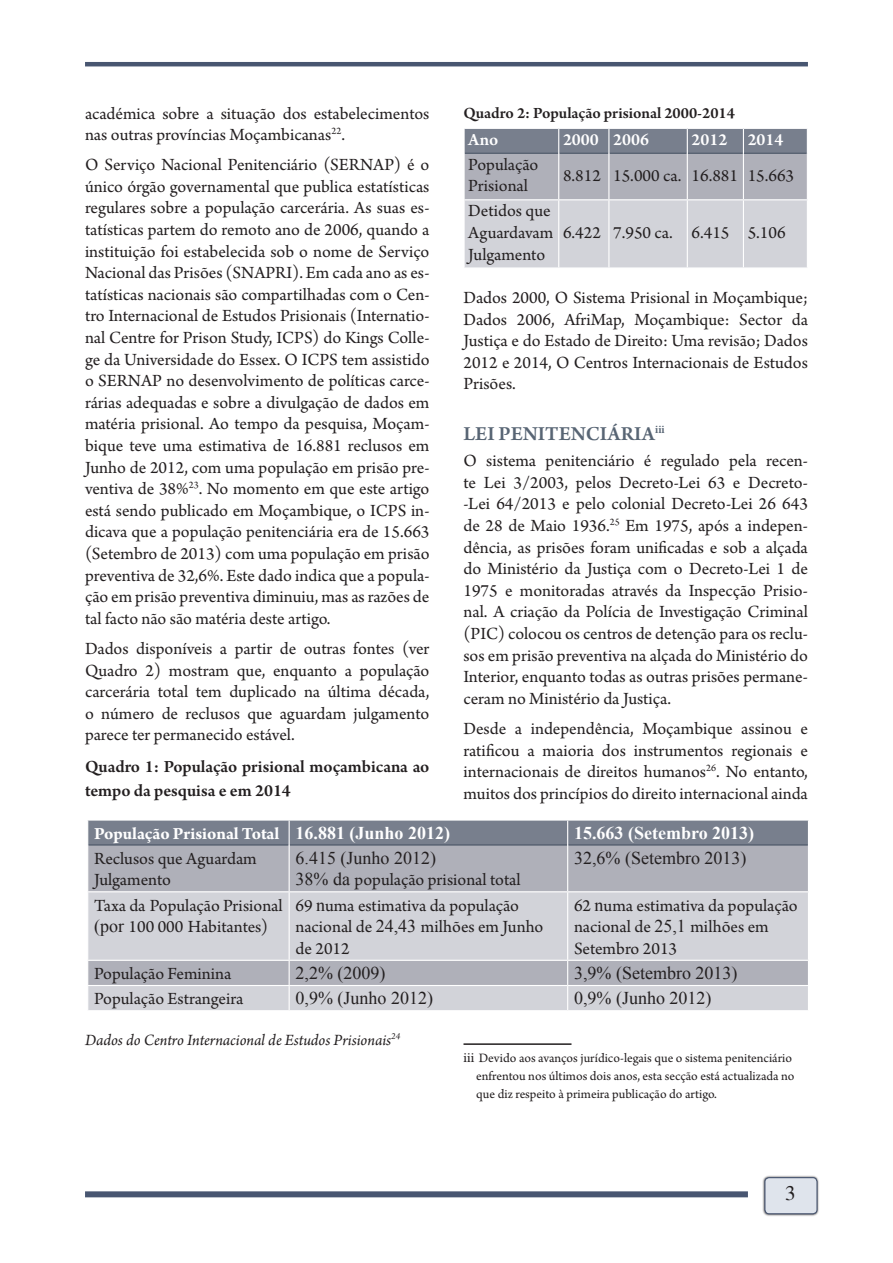
<style>
.page{position:relative;width:893px;height:1263px;background:#fff}
.page>*{position:absolute;margin:0;border:0;box-sizing:border-box;transform-origin:0 0}
.Subtitulo{font:600 21px "Arno Pro";color:#586574}
.t1{font:21px "News Serif";color:#231f20}
.Corpo{font:18px/21.6px "Arno Pro";color:#231f20}
.t2{font:18px "Times New Roman";color:#231f20}
.Table_title{font:600 18px/23.4px "Arno Pro";color:#231f20}
.t3{font:700 18px "Times New Roman";color:#fff}
.t4{font:700 18px "Arno Pro";letter-spacing:-.005em;color:#fff}
.t5{font:600 18px "Arno Pro";color:#fff}
.Table_legend{font:italic 16.5px "Arno Pro";letter-spacing:-.005em;color:#231f20}
.table_header{font:600 16.5px "Arno Pro";color:#231f20}
.Endnote_Text{font:13.5px/18px "Arno Pro";color:#231f20}
.s1{font-family:"Times New Roman"}
.s2{font-size:15px}
</style>
<div class="page">
<div style="left:762px;top:1175px;width:58px;height:41px;background:#231f20;opacity:.75"></div>
<div style="left:765px;top:1178px;width:52px;height:36px;background:#dfe4ec;border-radius:4px"></div>
<div style="left:764px;top:1177px;width:54px;height:37px;border:1px solid #485671;border-radius:4px"></div>
<hr style="left:85px;top:62px;width:723px;height:4px;background:#485671">
<div style="left:85px;top:1191px;width:663px;height:6px;background:#485671"></div>
<svg style="left:464px;top:128px;width:343px;height:139px;background:#b7b9c1"></svg>
<hr style="left:463px;top:153px;width:2px;height:46px;background:#fff">
<hr style="left:558px;top:153px;width:1px;height:46px;background:#fff">
<hr style="left:608px;top:153px;width:1px;height:46px;background:#fff">
<hr style="left:687px;top:153px;width:1px;height:46px;background:#fff">
<hr style="left:743px;top:153px;width:1px;height:46px;background:#fff">
<hr style="left:463px;top:200px;width:2px;height:67px;background:#fff">
<hr style="left:558px;top:200px;width:1px;height:67px;background:#fff">
<hr style="left:608px;top:200px;width:1px;height:67px;background:#fff">
<hr style="left:687px;top:200px;width:1px;height:67px;background:#fff">
<hr style="left:743px;top:200px;width:1px;height:67px;background:#fff">
<hr style="left:463px;top:1043px;width:108px;height:2px;background:#231f20">
<div style="left:88px;top:845px;width:720px;height:46px;background:#afb0b9"></div>
<svg style="left:88px;top:892px;width:720px;height:118px;background:#cbccd2"></svg>
<hr style="left:87px;top:960px;width:202px;height:1px;background:#fff">
<hr style="left:289px;top:960px;width:279px;height:1px;background:#fff">
<hr style="left:568px;top:960px;width:241px;height:1px;background:#fff">
<hr style="left:87px;top:985px;width:202px;height:1px;background:#fff">
<hr style="left:289px;top:985px;width:279px;height:1px;background:#fff">
<hr style="left:568px;top:985px;width:241px;height:1px;background:#fff">
<svg style="left:87px;top:820px;width:722px;height:25px;background:#7b828f"></svg>
<hr style="left:289px;top:845px;width:1px;height:46px;background:#fff">
<hr style="left:567px;top:845px;width:1px;height:46px;background:#fff">
<hr style="left:289px;top:892px;width:1px;height:68px;background:#fff">
<hr style="left:567px;top:892px;width:1px;height:68px;background:#fff">
<svg style="left:289px;top:961px;width:1px;height:49px"></svg>
<svg style="left:567px;top:961px;width:1px;height:49px"></svg>
<p class="Corpo" style="left:85px;top:103px;width:346px">académica sobre a situação dos estabelecimentos nas outras províncias Moçambicanas<sup>22</sup>.</p>
<p class="Corpo" style="left:85px;top:155px;width:346px;text-align:justify">O Serviço Nacional Penitenciário (SERNAP) é o único órgão governamental que publica estatísticas regulares sobre a população carcerária. As suas es&shy;tatísticas partem do remoto ano de 2006, quando a instituição foi estabelecida sob o nome de Serviço Nacional das Prisões (SNAPRI). Em cada ano as es&shy;tatísticas nacionais são compartilhadas com o Cen&shy;tro Internacional de Estudos Prisionais (Internatio&shy;nal Centre for Prison Study, ICPS) do Kings Colle&shy;ge da Universidade do Essex. O ICPS tem assistido o SERNAP no desenvolvimento de políticas carce&shy;rárias adequadas e sobre a divulgação de dados em matéria prisional. Ao tempo da pesquisa, Moçam&shy;bique teve uma estimativa de 16.881 reclusos em Junho de 2012, com uma população em prisão pre&shy;ventiva de 38%<sup>23</sup>. No momento em que este artigo está sendo publicado em Moçambique, o ICPS in&shy;dicava que a população penitenciária era de 15.663 (Setembro de 2013) com uma população em prisão preventiva de 32,6%. Este dado indica que a popula&shy;ção em prisão preventiva diminuiu, mas as razões de tal facto não são matéria deste artigo.</p>
<p class="Corpo" style="left:85px;top:639px;width:346px;text-align:justify">Dados disponíveis a partir de outras fontes (ver Quadro 2) mostram que, enquanto a população carcerária total tem duplicado na última década, o número de reclusos que aguardam julgamento parece ter permanecido estável.</p>
<p class="Table_title" style="left:85px;top:756px;width:346px">Quadro 1: População prisional moçambicana ao tempo da pesquisa e em 2014</p>
<p class="table_header" style="left:463px;top:103px;width:273px">Quadro 2: População prisional 2000-2014</p>
<p class="t5" style="left:468px;top:129px;width:31px">Ano</p>
<p class="t5" style="left:563px;top:129px;width:37px">2000</p>
<p class="t5" style="left:613px;top:129px;width:37px">2006</p>
<p class="t5" style="left:692px;top:129px;width:37px">2012</p>
<p class="t5" style="left:748px;top:129px;width:37px">2014</p>
<p class="Corpo" style="left:468px;top:154px;width:72px">População<br>Prisional</p>
<p class="Corpo" style="left:563px;top:165px;width:39px">8.812</p>
<p class="Corpo" style="left:613px;top:165px;width:70px">15.000 ca.</p>
<p class="Corpo" style="left:692px;top:165px;width:48px">16.881</p>
<p class="Corpo" style="left:748px;top:165px;width:48px">15.663</p>
<p class="Corpo" style="left:468px;top:201px;width:87px">Detidos que<br>Aguardavam<br>Julgamento</p>
<p class="Corpo" style="left:563px;top:223px;width:39px">6.422</p>
<p class="Corpo" style="left:613px;top:223px;width:61px">7.950 ca.</p>
<p class="Corpo" style="left:692px;top:223px;width:39px">6.415</p>
<p class="Corpo" style="left:748px;top:223px;width:39px">5.106</p>
<p class="Corpo" style="left:463px;top:288px;width:346px;text-align:justify">Dados 2000, O Sistema Prisional in Moçambique; Dados 2006, AfriMap, Moçambique: Sector da Justiça e do Estado de Direito: Uma revisão; Dados 2012 e 2014, O Centros Internacionais de Estudos Prisões.</p>
<p class="Subtitulo" style="left:463px;top:422px;width:203px">LEI PENITENCIÁRIA<sup>iii</sup></p>
<p class="Corpo" style="left:463px;top:451px;width:346px;text-align:justify">O sistema penitenciário é regulado pela recen&shy;te Lei 3/2003, pelos Decreto-Lei 63 e Decreto--Lei 64/2013 e pelo colonial Decreto-Lei 26 643 de 28 de Maio 1936.<sup>25</sup> Em 1975, após a indepen&shy;dência, as prisões foram unificadas e sob a alçada do Ministério da Justiça com o Decreto-Lei 1 de 1975 e monitoradas através da Inspecção Prisio&shy;nal. A criação da Polícia de Investigação Criminal (PIC) colocou os centros de detenção para os reclu&shy;sos em prisão preventiva na alçada do Ministério do Interior, enquanto todas as outras prisões permane&shy;ceram no Ministério da Justiça.</p>
<p class="Corpo" style="left:463px;top:719px;width:346px;text-align:justify">Desde a independência, Moçambique assinou e ratificou a maioria dos instrumentos regionais e internacionais de direitos humanos<sup>26</sup>. No entanto, muitos dos princípios do direito internacional ainda</p>
<p class="t4" style="left:94px;top:823px;width:187px">População Prisional Total</p>
<p class="t3" style="left:296px;top:820px;width:156px">16.881 (Junho 2012)</p>
<p class="t3" style="left:574px;top:820px;width:182px">15.663 (Setembro 2013)</p>
<p class="Corpo" style="left:94px;top:848px;width:164px">Reclusos que Aguardam<br>Julgamento</p>
<p class="t2" style="left:296px;top:846px;width:142px">6.415 (Junho 2012)</p>
<p class="t2" style="left:574px;top:846px;width:174px">32,6% (Setembro 2013)</p>
<p class="Corpo" style="left:296px;top:870px;width:227px"><span class="s1">38% da</span> população prisional total</p>
<p class="Corpo" style="left:94px;top:895px;width:190px">Taxa da População Prisional <span class="s1">(por</span> 100 000 Habitantes)</p>
<p class="Corpo" style="left:296px;top:895px;width:249px">69 <span class="s1">n</span>uma estimativa da população nacional de <span class="s1">24,43</span> milhões em Junho de 2012</p>
<p class="Corpo" style="left:574px;top:895px;width:225px">62 <span class="s1">n</span>uma estimativa da população nacional de <span class="s1">25,1</span> milhões em<br>Setembro 2013</p>
<p class="Corpo" style="left:94px;top:963px;width:139px">População Feminina</p>
<p class="t2" style="left:296px;top:961px;width:91px">2,2% (2009)</p>
<p class="t2" style="left:574px;top:961px;width:165px">3,9% (Setembro 2013)</p>
<p class="Corpo" style="left:94px;top:989px;width:151px">População Estrangeira</p>
<p class="t2" style="left:296px;top:986px;width:139px">0,9% (Junho 2012)</p>
<p class="t2" style="left:574px;top:986px;width:139px">0,9% (Junho 2012)</p>
<p class="Table_legend" style="left:85px;top:1030px;width:317px">Dados do Centro Internacional de Estudos Prisionais<sup>24</sup></p>
<p class="Endnote_Text" style="left:476px;top:1050px;width:320px;text-indent:-13px"><span class="s2">iii</span> Devido aos avanços jurídico-legais que o sistema penitenciário enfrentou nos últimos dois anos, esta secção está actualizada no que diz respeito à primeira publicação do artigo.</p>
<p class="t1" style="left:785px;top:1181px;width:12px">3</p>
</div>
